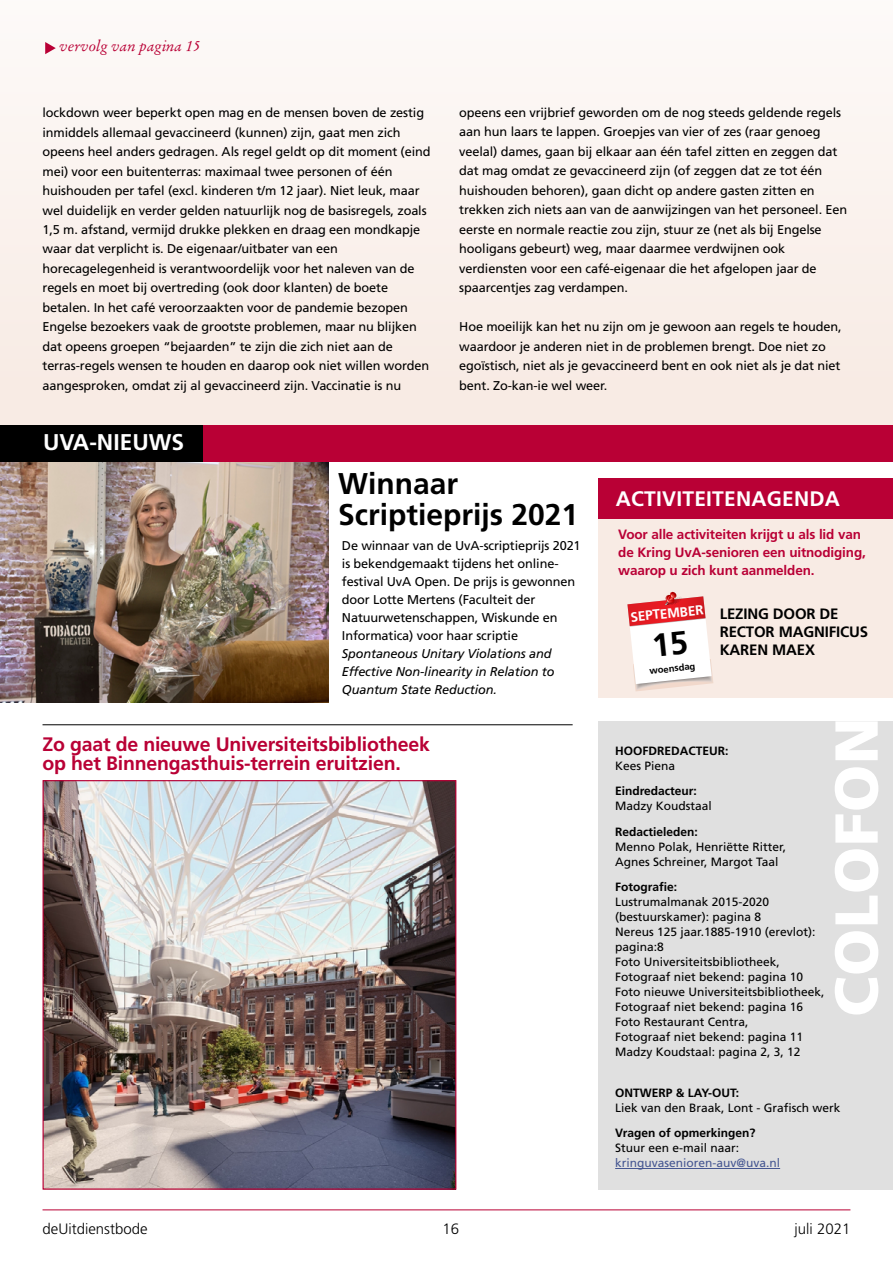
<style>
.page{position:relative;width:893px;height:1263px;background:#fff}
.page>*{position:absolute;margin:0;border:0;box-sizing:border-box;transform-origin:0 0}
.t1{font:900 60.45px "Frutiger LT Std";letter-spacing:.01em;color:#fff}
.t2{font:700 30px/31.5px "Frutiger";color:#000}
.t3{font:700 22.8px "Frutiger";color:#fff}
.t4{font:700 21px "Frutiger";letter-spacing:.01em;color:#fff}
.t5{font:700 19.5px/19.5px "Frutiger";letter-spacing:-.01em;color:#b90035}
.t6{font:700 15px/18px "Frutiger";letter-spacing:-.01em;color:#000}
.t7{font:300 15px "Frutiger";color:#000}
.t8{font:italic 15px "Stempel Garamond";color:#b90035}
.t9{font:700 13.5px/18px "Frutiger";letter-spacing:-.01em;color:#b90035}
.t10{font:700 13.5px "Frutiger";color:#fff}
.t11{font:12.75px/19.5px "Frutiger";letter-spacing:-.01em;color:#000}
.t12{font:italic 12.75px/18px "Frutiger";letter-spacing:-.01em;color:#000}
.t13{font:12px/15px "Frutiger";color:#000}
.t14{font:700 12px "Frutiger";color:#000}
.t15{font:12px "Frutiger";color:#465792}
.t16{font:700 9.45px "Frutiger";color:#000}
</style>
<div class="page">
<hr style="left:43px;top:1209px;width:807px;height:1px;background:#b90035">
<img style="left:0;top:461px;width:328px;height:241px">
<div style="left:0;top:0;width:893px;height:436px;background:#faf2ed"></div>
<svg style="left:45px;top:42px;width:11px;height:12px"></svg>
<div style="left:598px;top:721px;width:295px;height:469px;background:#e0e0e0"></div>
<hr style="left:615px;top:1168px;width:165px;height:1px;background:#465792">
<div style="left:598px;top:519px;width:295px;height:178px;background:#f8ebe4"></div>
<div style="left:598px;top:478px;width:295px;height:41px;background:#b90035"></div>
<img style="left:45px;top:782px;width:409px;height:406px">
<hr style="left:43px;top:724px;width:530px;height:1px;background:#000">
<div style="left:156px;top:425px;width:737px;height:36px;background:#b90035"></div>
<div style="left:0;top:425px;width:202px;height:36px;background:#000"></div>
<svg style="left:627px;top:592px;width:86px;height:99px"></svg>
<p class="t8" style="left:60px;top:37px;width:143px">vervolg van pagina 15</p>
<p class="t11" style="left:43px;top:103px;width:390px">lockdown weer beperkt open mag en de mensen boven de zestig inmiddels allemaal gevaccineerd (kunnen) zijn, gaat men zich opeens heel anders gedragen. Als regel geldt op dit moment (eind mei) voor een buitenterras: maximaal twee personen of één huishouden per tafel (excl. kinderen t/m 12 jaar). Niet leuk, maar wel duidelijk en verder gelden natuurlijk nog de basisregels, zoals 1,5 m. afstand, vermijd drukke plekken en draag een mondkapje waar dat verplicht is. De eigenaar/uitbater van een horecagelegenheid is verantwoordelijk voor het naleven van de regels en moet bij overtreding (ook door klanten) de boete betalen. In het café veroorzaakten voor de pandemie bezopen Engelse bezoekers vaak de grootste problemen, maar nu blijken dat opeens groepen “bejaarden” te zijn die zich niet aan de terras-regels wensen te houden en daarop ook niet willen worden aangesproken, omdat zij al gevaccineerd zijn. Vaccinatie is nu</p>
<p class="t11" style="left:459px;top:103px;width:389px">opeens een vrijbrief geworden om de nog steeds geldende regels aan hun laars te lappen. Groepjes van vier of zes (raar genoeg veelal) dames, gaan bij elkaar aan één tafel zitten en zeggen dat dat mag omdat ze gevaccineerd zijn (of zeggen dat ze tot één huishouden behoren), gaan dicht op andere gasten zitten en trekken zich niets aan van de aanwijzingen van het personeel. Een eerste en normale reactie zou zijn, stuur ze (net als bij Engelse hooligans gebeurt) weg, maar daarmee verdwijnen ook verdiensten voor een café-eigenaar die het afgelopen jaar de spaarcentjes zag verdampen.</p>
<p class="t11" style="left:459px;top:317px;width:384px">Hoe moeilijk kan het nu zijn om je gewoon aan regels te houden, waardoor je anderen niet in de problemen brengt. Doe niet zo egoïstisch, niet als je gevaccineerd bent en ook niet als je dat niet bent. Zo-kan-ie wel weer.</p>
<h3 class="t3" style="left:43px;top:429px;width:143px">UVA-NIEUWS</h3>
<h2 class="t2" style="left:338px;top:468px;width:242px">Winnaar<br>Scriptieprijs 2021</h2>
<p class="t11" style="left:342px;top:537px;width:240px;line-height:18px">De winnaar van de UvA-scriptieprijs 2021 is bekendgemaakt tijdens het online&shy;festival UvA Open. De prijs is gewonnen door Lotte Mertens (Faculteit der Natuurwetenschappen, Wiskunde en Informatica) voor haar scriptie</p>
<p class="t12" style="left:342px;top:645px;width:214px">Spontaneous Unitary Violations and<br>Effective Non-linearity in Relation to<br>Quantum State Reduction.</p>
<h3 class="t5" style="left:43px;top:734px;width:389px">Zo gaat de nieuwe Universiteitsbibliotheek op het Binnengasthuis-terrein eruitzien.</h3>
<h3 class="t4" style="left:616px;top:486px;width:226px">ACTIVITEITENAGENDA</h3>
<p class="t9" style="left:618px;top:525px;width:249px">Voor alle activiteiten krijgt u als lid van de Kring UvA-senioren een uitnodiging, waarop u zich kunt aanmelden.</p>
<p class="t10" style="left:630px;top:609px;width:75px;rotate:-6deg">SEPTEMBER</p>
<p class="t16" style="left:649px;top:665px;width:48px;rotate:-6deg">woensdag</p>
<p class="t6" style="left:720px;top:605px;width:150px">LEZING DOOR DE<br>RECTOR MAGNIFICUS<br>KAREN MAEX</p>
<h1 class="t1" style="left:820px;top:1017px;width:301px;rotate:-90deg">COLOFON</h1>
<p class="t14" style="left:615px;top:743px;width:115px">HOOFDREDACTEUR:</p>
<p class="t13" style="left:615px;top:758px;width:62px">Kees Piena</p>
<p class="t14" style="left:615px;top:784px;width:83px">Eindredacteur:</p>
<p class="t13" style="left:615px;top:799px;width:98px">Madzy Koudstaal</p>
<p class="t14" style="left:615px;top:824px;width:84px">Redactieleden:</p>
<p class="t13" style="left:615px;top:839px;width:172px">Menno Polak, Henriëtte Ritter,<br>Agnes Schreiner, Margot Taal</p>
<p class="t14" style="left:615px;top:880px;width:64px">Fotografie:</p>
<p class="t13" style="left:615px;top:895px;width:211px">Lustrumalmanak 2015-2020 (bestuurskamer): pagina 8<br>Nereus 125 jaar.1885-1910 (erevlot): pagina:8<br>Foto Universiteitsbibliotheek,<br>Fotograaf niet bekend: pagina 10<br>Foto nieuwe Universiteitsbibliotheek,<br>Fotograaf niet bekend: pagina 16<br>Foto Restaurant Centra,<br>Fotograaf niet bekend: pagina 11<br>Madzy Koudstaal: pagina 2, 3, 12</p>
<p class="t14" style="left:615px;top:1085px;width:126px">ONTWERP &amp; LAY-OUT:</p>
<p class="t13" style="left:615px;top:1100px;width:227px">Liek van den Braak, Lont - Grafisch werk</p>
<p class="t14" style="left:615px;top:1126px;width:142px">Vragen of opmerkingen?</p>
<p class="t13" style="left:615px;top:1141px;width:126px">Stuur een e-mail naar:</p>
<p class="t15" style="left:615px;top:1156px;width:166px">kringuvasenioren-auv@uva.nl</p>
<p class="t7" style="left:43px;top:1221px;width:107px">deUitdienstbode</p>
<p class="t7" style="left:442px;top:1221px;width:18px">16</p>
<p class="t7" style="left:795px;top:1221px;width:57px">juli 2021</p>
</div>
